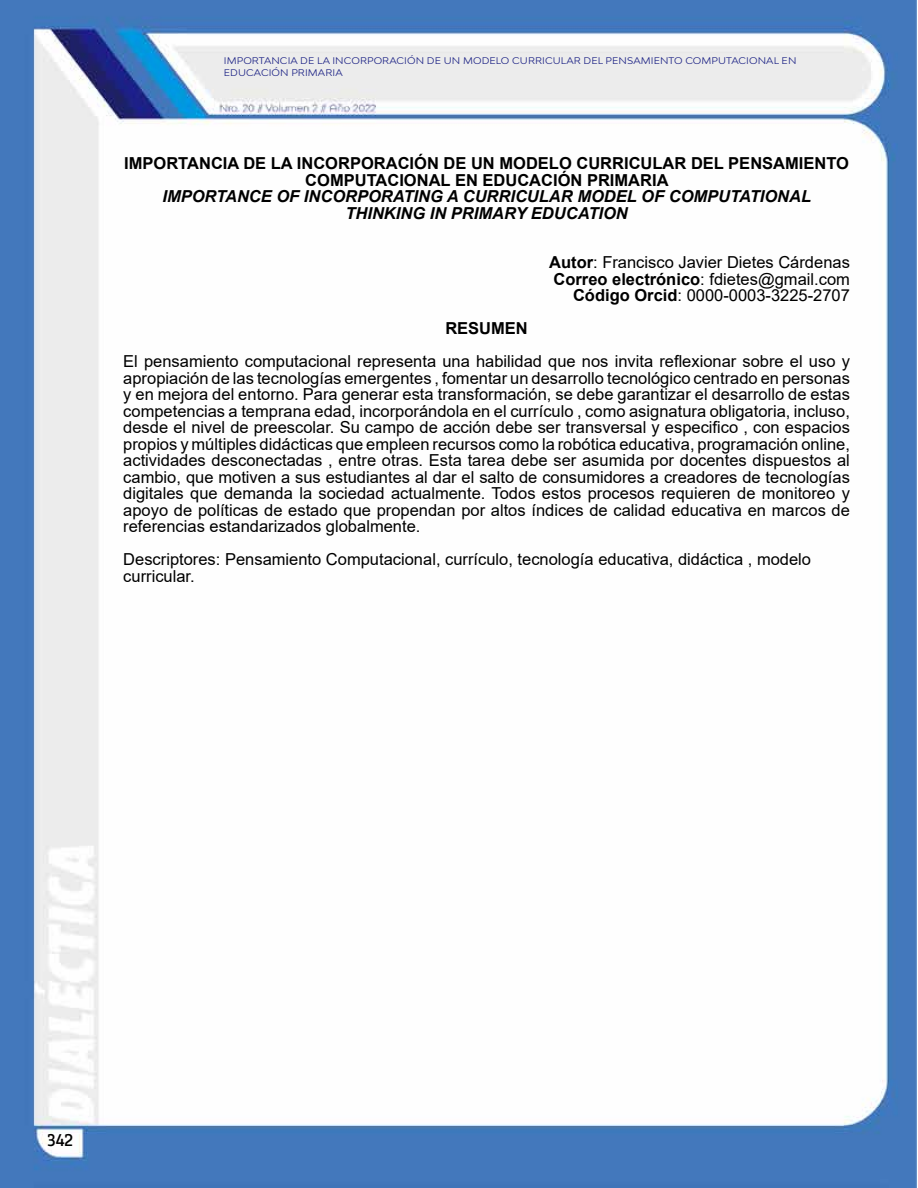
<style>
.page{position:relative;width:918px;height:1188px;background:#fff}
.page>*{position:absolute;margin:0;border:0;box-sizing:border-box;transform-origin:0 0}
.t1{font:18px "Breakers Slab";color:#000}
.t2{font:16.5px/16.5px "Arial";color:#000;text-align:right}
.t3{font:700 16.5px/16.5px "Arial";color:#000;text-align:center}
.t4{font:italic 700 16.5px/16.5px "Arial";color:#000;text-align:center}
.t5{font:expanded 9px/12px "Bw Modelica";letter-spacing:.01em;color:#1c2285}
.s1{font-weight:700}
</style>
<div class="page">
<img style="left:0;top:0;width:917px;height:1188px">
<p class="t5" style="left:224px;top:55px;width:574px">IMPORTANCIA DE LA INCORPORACIÓN DE UN MODELO CURRICULAR DEL PENSAMIENTO COMPUTACIONAL EN<br>EDUCACIÓN PRIMARIA</p>
<p class="t3" style="left:124px;top:155px;width:726px">IMPORTANCIA DE LA INCORPORACIÓN DE UN MODELO CURRICULAR DEL PENSAMIENTO<br>COMPUTACIONAL EN EDUCACIÓN PRIMARIA</p>
<p class="t4" style="left:162px;top:189px;width:650px">IMPORTANCE OF INCORPORATING A CURRICULAR MODEL OF COMPUTATIONAL<br>THINKING IN PRIMARY EDUCATION</p>
<p class="t2" style="left:549px;top:254px;width:302px"><span class="s1">Autor</span>: Francisco Javier Dietes Cárdenas<br><span class="s1">Correo electrónico</span>: fdietes@gmail.com<br><span class="s1">Código Orcid</span>: 0000-0003-3225-2707</p>
<p class="t3" style="left:445px;top:320px;width:84px">RESUMEN</p>
<p class="t2" style="left:123px;top:353px;width:728px;text-align:justify">El pensamiento computacional representa una habilidad que nos invita reflexionar sobre el uso y apropiación de las tecnologías emergentes , fomentar un desarrollo tecnológico centrado en personas y en mejora del entorno. Para generar esta transformación, se debe garantizar el desarrollo de estas competencias a temprana edad, incorporándola en el currículo , como asignatura obligatoria, incluso, desde el nivel de preescolar. Su campo de acción debe ser transversal y especifico , con espacios propios y múltiples didácticas que empleen recursos como la robótica educativa, programación online, actividades desconectadas , entre otras. Esta tarea debe ser asumida por docentes dispuestos al cambio, que motiven a sus estudiantes al dar el salto de consumidores a creadores de tecnologías digitales que demanda la sociedad actualmente. Todos estos procesos requieren de monitoreo y apoyo de políticas de estado que propendan por altos índices de calidad educativa en marcos de referencias estandarizados globalmente.</p>
<p class="t2" style="left:123px;top:551px;width:689px;text-align:left">Descriptores: Pensamiento Computacional, currículo, tecnología educativa, didáctica , modelo curricular.</p>
<p class="t1" style="left:48px;top:1130px;width:27px">342</p>
</div>
